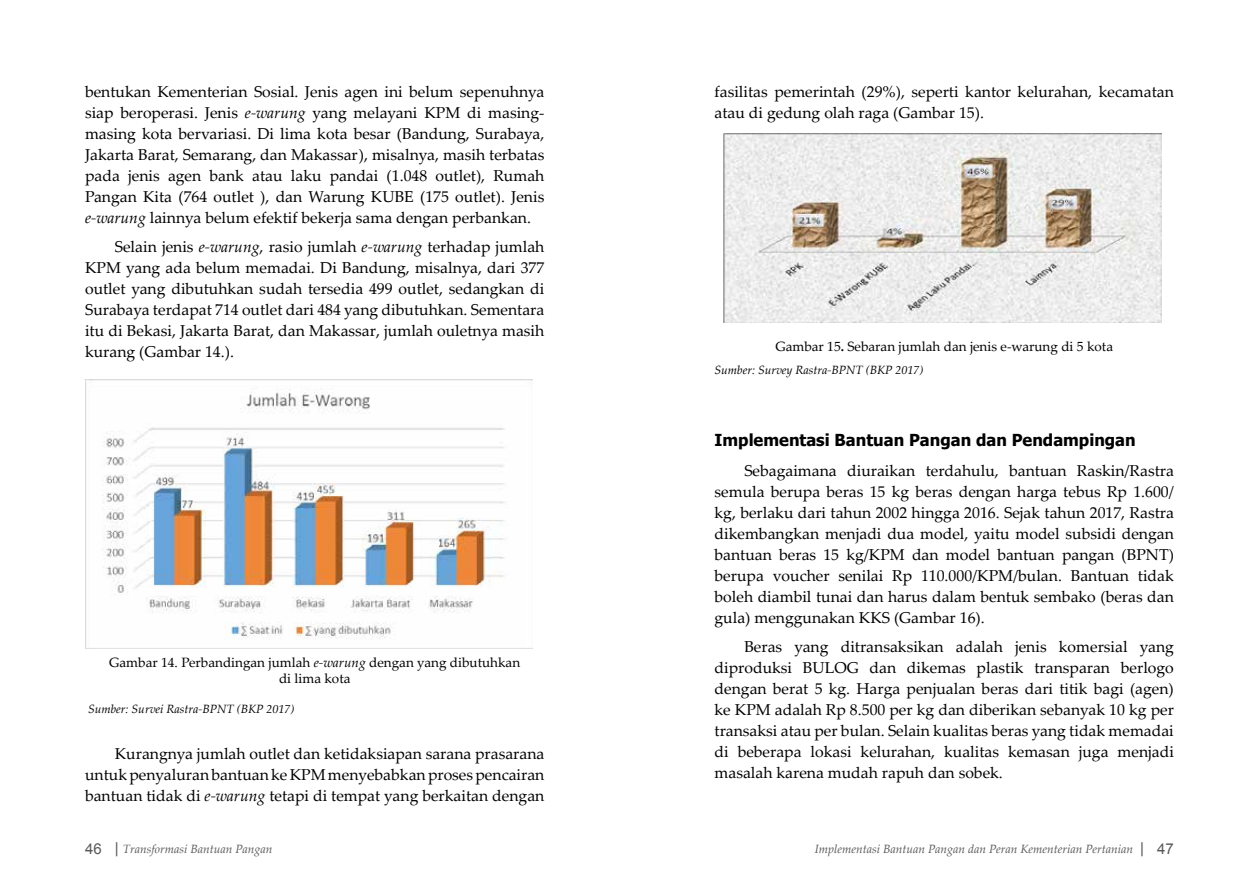
<style>
.page{position:relative;width:1259px;height:893px;background:#fff}
.page>*{position:absolute;margin:0;border:0;box-sizing:border-box;transform-origin:0 0}
.t1{font:700 16.5px "Tahoma";color:#000}
.t2{font:15.75px/21px "Palatino Linotype";color:#000;text-align:justify}
.t3{font:13.5px/16.2px "Palatino Linotype";color:#000;text-align:center}
.t4{font:italic 12px "Palatino Linotype";color:#58595b}
.t5{font:italic 12px "Palatino Linotype";color:#000}
.s1{font-style:italic}
.s2{font-weight:700}
.s3{font-family:"Arial";font-style:normal;font-size:15px}
</style>
<div class="page">
<img style="left:85px;top:379px;width:448px;height:269px">
<img style="left:723px;top:134px;width:439px;height:189px">
<p class="t2" style="left:85px;top:80px;width:461px">bentukan Kementerian Sosial. Jenis agen ini belum sepenuhnya siap beroperasi. Jenis <span class="s1">e-warung</span> yang melayani KPM di masing&shy;masing kota bervariasi. Di lima kota besar (Bandung, Surabaya, Jakarta Barat, Semarang, dan Makassar), misalnya, masih terbatas pada jenis agen bank atau laku pandai (1.048 outlet), Rumah Pangan Kita (764 outlet ), dan Warung KUBE (175 outlet). Jenis <span class="s1">e-warung</span> lainnya belum efektif bekerja sama dengan perbankan.</p>
<p class="t2" style="left:85px;top:236px;width:461px;text-indent:30px">Selain jenis <span class="s1">e-warung</span>, rasio jumlah <span class="s1">e-warung</span> terhadap jumlah KPM yang ada belum memadai. Di Bandung, misalnya, dari 377 outlet yang dibutuhkan sudah tersedia 499 outlet, sedangkan di Surabaya terdapat 714 outlet dari 484 yang dibutuhkan. Sementara itu di Bekasi, Jakarta Barat, dan Makassar, jumlah ouletnya masih kurang (Gambar 14.).</p>
<p class="t3" style="left:109px;top:654px;width:412px">Gambar 14. Perbandingan jumlah <span class="s1">e-warung</span> dengan yang dibutuhkan di lima kota</p>
<p class="t5" style="left:88px;top:700px;width:208px">Sumber: Survei Rastra-BPNT (BKP 2017)</p>
<p class="t2" style="left:85px;top:743px;width:461px;text-indent:30px">Kurangnya jumlah outlet dan ketidaksiapan sarana prasarana untuk penyaluran bantuan ke KPM menyebabkan proses pencairan bantuan tidak di <span class="s1">e-warung</span> tetapi di tempat yang berkaitan dengan</p>
<p class="t2" style="left:714px;top:80px;width:461px">fasilitas pemerintah (29%), seperti kantor kelurahan, kecamatan atau di gedung olah raga (Gambar 15).</p>
<p class="t3" style="left:775px;top:338px;width:339px">Gambar 15<span class="s2">.</span> Sebaran jumlah dan jenis e-warung di 5 kota</p>
<p class="t5" style="left:714px;top:361px;width:211px">Sumber: Survey Rastra-BPNT (BKP 2017)</p>
<p class="t1" style="left:714px;top:428px;width:423px">Implementasi Bantuan Pangan dan Pendampingan</p>
<p class="t2" style="left:714px;top:459px;width:461px;text-indent:30px">Sebagaimana diuraikan terdahulu, bantuan Raskin/Rastra semula berupa beras 15 kg beras dengan harga tebus Rp 1.600/ kg, berlaku dari tahun 2002 hingga 2016. Sejak tahun 2017, Rastra dikembangkan menjadi dua model, yaitu model subsidi dengan bantuan beras 15 kg/KPM dan model bantuan pangan (BPNT) berupa voucher senilai Rp 110.000/KPM/bulan. Bantuan tidak boleh diambil tunai dan harus dalam bentuk sembako (beras dan gula) menggunakan KKS (Gambar 16).</p>
<p class="t2" style="left:714px;top:636px;width:461px;text-indent:30px">Beras yang ditransaksikan adalah jenis komersial yang diproduksi BULOG dan dikemas plastik transparan berlogo dengan berat 5 kg. Harga penjualan beras dari titik bagi (agen) ke KPM adalah Rp 8.500 per kg dan diberikan sebanyak 10 kg per transaksi atau per bulan. Selain kualitas beras yang tidak memadai di beberapa lokasi kelurahan, kualitas kemasan juga menjadi masalah karena mudah rapuh dan sobek.</p>
<p class="t4" style="left:85px;top:840px;width:189px"><span class="s3">46 |</span> Transformasi Bantuan Pangan</p>
<p class="t4" style="left:814px;top:840px;width:361px">Implementasi Bantuan Pangan dan Peran Kementerian Pertanian <span class="s3">| 47</span></p>
</div>
